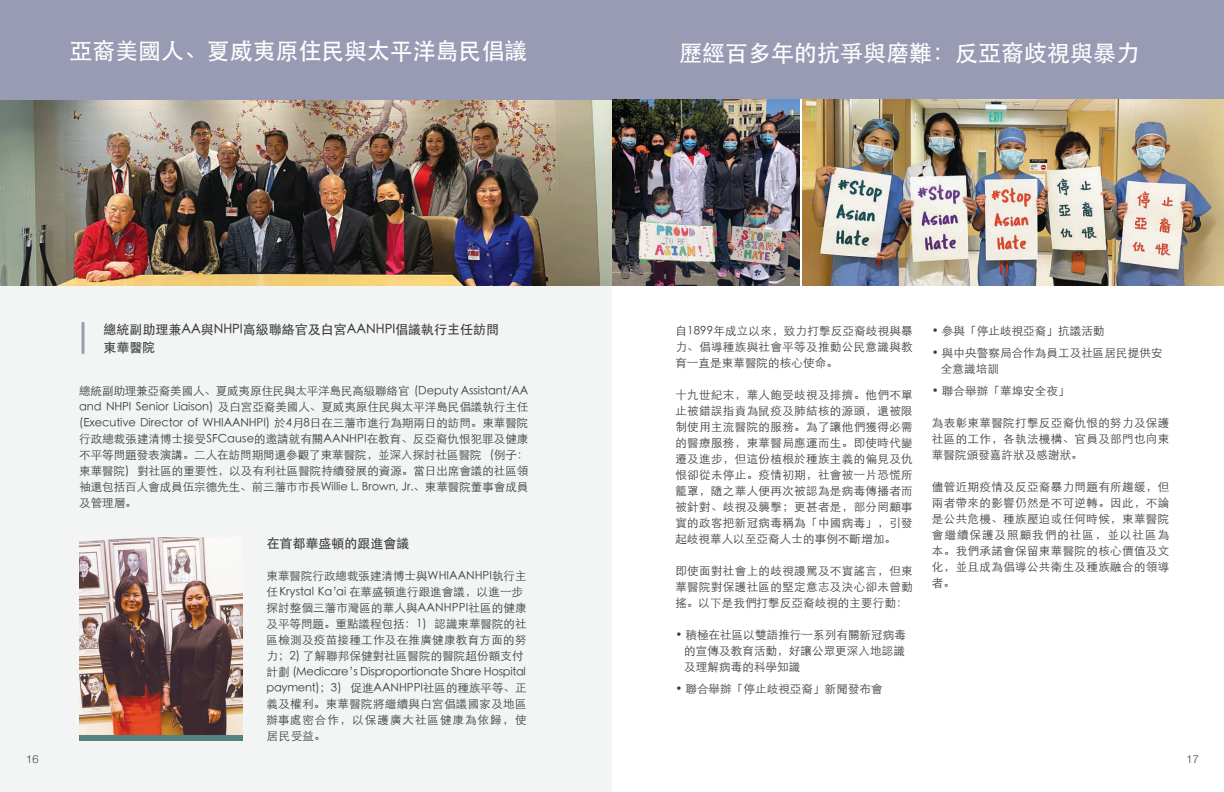
<style>
.page{position:relative;width:1224px;height:792px;background:#fff}
.page>*{position:absolute;margin:0;border:0;box-sizing:border-box;transform-origin:0 0}
.t1{font:500 23px "ST Heiti SC";color:#fff}
.t2{font:500 13px/18px "ST Heiti SC";color:#3e3e3f}
.t3{font:300 11.5px/16px "ST Heiti SC";letter-spacing:.01em;color:#3e3e3f;text-align:justify}
.t4{font:300 11px "Helvetica Neue";color:#3e3e3f}
</style>
<div class="page">
<div style="left:0;top:0;width:612px;height:792px;background:#f3f5f5"></div>
<img style="left:0;top:99px;width:612px;height:186px">
<div style="left:0;top:0;width:621px;height:99px;background:#999bb5"></div>
<hr style="left:82px;top:322px;width:3px;height:32px;background:#999bb5">
<img style="left:79px;top:537px;width:164px;height:201px">
<div style="left:80px;top:735px;width:163px;height:6px;background:#548481"></div>
<img style="left:802px;top:99px;width:422px;height:186px">
<div style="left:603px;top:0;width:621px;height:99px;background:#999bb5"></div>
<img style="left:612px;top:99px;width:187px;height:186px">
<h1 class="t1" style="left:70px;top:38px;width:459px">亞裔美國人、夏威夷原住民與太平洋島民倡議</h1>
<p class="t4" style="left:26px;top:750px;width:14px">16</p>
<p class="t2" style="left:104px;top:320px;width:397px">總統副助理兼AA與NHPI高級聯絡官及白宮AANHPI倡議執行主任訪問東華醫院</p>
<p class="t3" style="left:79px;top:382px;width:451px">總統副助理兼亞裔美國人、夏威夷原住民與太平洋島民高級聯絡官 (Deputy Assistant/AA and NHPI Senior Liaison) 及白宮亞裔美國人、夏威夷原住民與太平洋島民倡議執行主任(Executive Director of WHIAANHPI) 於4月8日在三藩市進行為期兩日的訪問。東華醫院行政總裁張建清博士接受SFCause的邀請就有關AANHPI在教育、反亞裔仇恨犯罪及健康不平等問題發表演講。二人在訪問期間還參觀了東華醫院，並深入探討社區醫院 (例子：東華醫院) 對社區的重要性，以及有利社區醫院持續發展的資源。當日出席會議的社區領袖還包括百人會成員伍宗德先生、前三藩市市長Willie L. Brown, Jr.、東華醫院董事會成員及管理層。</p>
<p class="t2" style="left:266px;top:534px;width:144px">在首都華盛頓的跟進會議</p>
<p class="t3" style="left:266px;top:567px;width:262px;text-align:left">東華醫院行政總裁張建清博士與WHIAANHPI執行主任 Krystal Ka’ai 在華盛頓進行跟進會議，以進一步探討整個三藩市灣區的華人與AANHPPI社區的健康及平等問題。重點議程包括：1) 認識東華醫院的社區檢測及疫苗接種工作及在推廣健康教育方面的努力；2) 了解聯邦保健對社區醫院的醫院超份額支付計劃 (Medicare’s Disproportionate Share Hospital payment)；3) 促進AANHPPI社區的種族平等、正義及權利。東華醫院將繼續與白宮倡議國家及地區辦事處密合作，以保護廣大社區健康為依歸，使居民受益。</p>
<h1 class="t1" style="left:679px;top:40px;width:461px">歷經百多年的抗爭與磨難：反亞裔歧視與暴力</h1>
<p class="t3" style="left:675px;top:322px;width:239px">自1899年成立以來，致力打擊反亞裔歧視與暴力、倡導種族與社會平等及推動公民意識與教育一直是東華醫院的核心使命。</p>
<p class="t3" style="left:675px;top:386px;width:239px">十九世紀末，華人飽受歧視及排擠。他們不單止被錯誤指責為鼠疫及肺結核的源頭，還被限制使用主流醫院的服務。為了讓他們獲得必需的醫療服務，東華醫局應運而生。即使時代變遷及進步，但這份植根於種族主義的偏見及仇恨卻從未停止。疫情初期，社會被一片恐慌所籠罩，隨之華人便再次被認為是病毒傳播者而被針對、歧視及襲擊；更甚者是，部分罔顧事實的政客把新冠病毒稱為「中國病毒」，引發起歧視華人以至亞裔人士的事例不斷增加。</p>
<p class="t3" style="left:675px;top:562px;width:239px">即使面對社會上的歧視謾罵及不實謠言，但東華醫院對保護社區的堅定意志及決心卻未曾動搖。以下是我們打擊反亞裔歧視的主要行動：</p>
<p class="t3" style="left:684px;top:626px;width:223px;text-indent:-9px">• 積極在社區以雙語推行一系列有關新冠病毒的宣傳及教育活動，好讓公眾更深入地認識及理解病毒的科學知識</p>
<p class="t3" style="left:675px;top:680px;width:209px">• 聯合舉辦「停止歧視亞裔」新聞發布會</p>
<p class="t3" style="left:932px;top:322px;width:174px">• 參與「停止歧視亞裔」抗議活動</p>
<p class="t3" style="left:941px;top:344px;width:223px;text-indent:-9px">• 與中央警察局合作為員工及社區居民提供安全意識培訓</p>
<p class="t3" style="left:932px;top:382px;width:139px">• 聯合舉辦「華埠安全夜」</p>
<p class="t3" style="left:932px;top:414px;width:239px">為表彰東華醫院打擊反亞裔仇恨的努力及保護社區的工作，各執法機構、官員及部門也向東華醫院頒發嘉許狀及感謝狀。</p>
<p class="t3" style="left:932px;top:478px;width:239px">儘管近期疫情及反亞裔暴力問題有所趨緩，但兩者帶來的影響仍然是不可逆轉。因此，不論是公共危機、種族壓迫或任何時候，東華醫院會繼續保護及照顧我們的社區，並以社區為本。我們承諾會保留東華醫院的核心價值及文化，並且成為倡導公共衛生及種族融合的領導者。</p>
<p class="t4" style="left:1187px;top:750px;width:14px">17</p>
</div>
